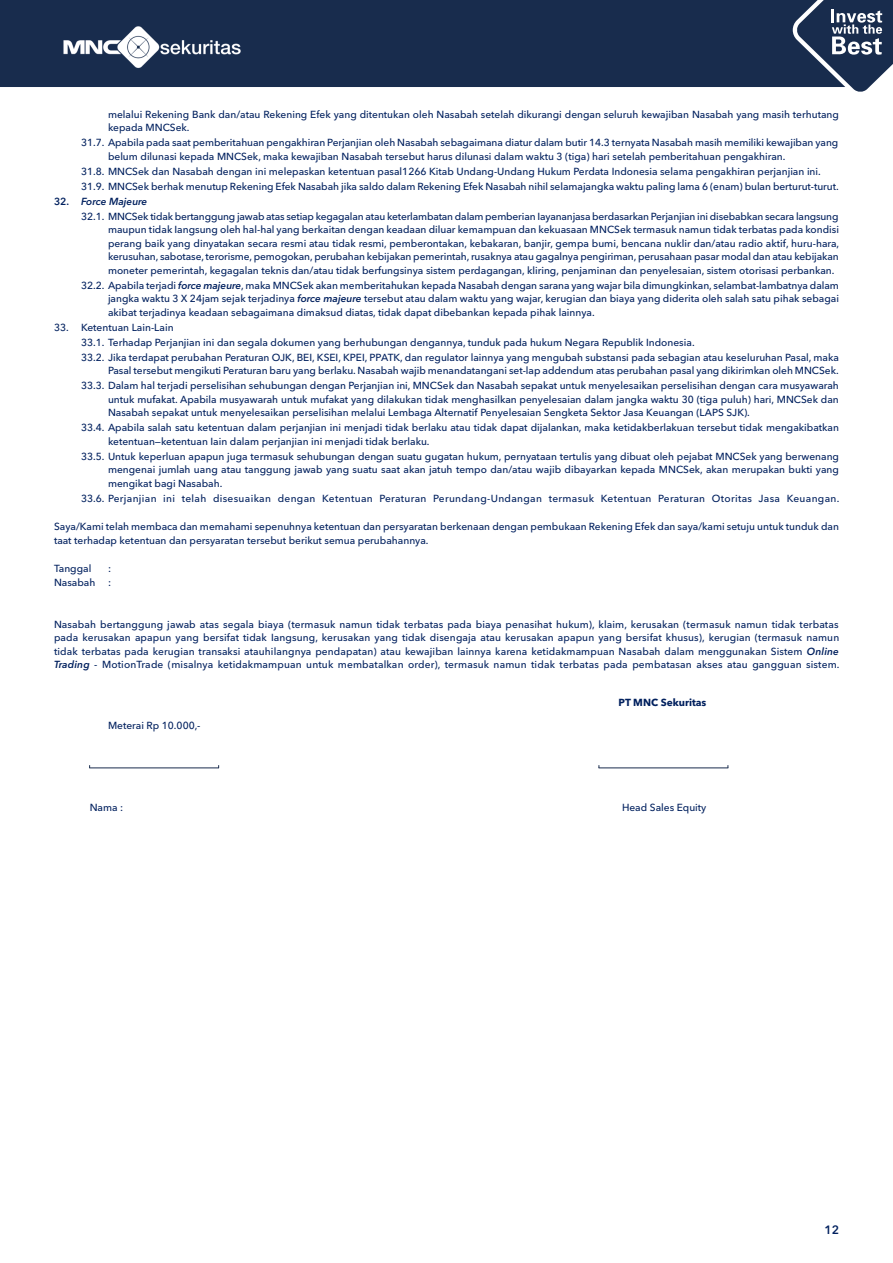
<style>
.page{position:relative;width:893px;height:1263px;background:#fff}
.page>*{position:absolute;margin:0;border:0;box-sizing:border-box;transform-origin:0 0}
.t1{font:600 12px "Avenir Next LT Pro";color:#00205e}
.t2{font:500 10.2px/13.5px "Avenir Next LT Pro";color:#00205e;text-align:justify}
.t3{font:500 10.2px "Avenir Next LT Pro";letter-spacing:.03em;color:#00205e}
.t4{font:italic 600 10.2px "Avenir Next LT Pro";color:#00205e}
.t5{font:700 10.2px "Avenir Next LT Pro";color:#00205e}
.s1{font-style:normal}
.s2{font-weight:600;font-style:italic}
</style>
<div class="page">
<svg style="left:845px;top:0;width:48px;height:92px"></svg>
<div style="left:0;top:0;width:845px;height:87px;background:#182c4d"></div>
<img style="left:62px;top:25px;width:179px;height:44px">
<hr style="left:89px;top:767px;width:130px;height:1px;background:#192c4d">
<hr style="left:598px;top:767px;width:130px;height:1px;background:#192c4d">
<p class="t2" style="left:108px;top:107px;width:732px">melalui Rekening Bank dan/atau Rekening Efek yang ditentukan oleh Nasabah setelah dikurangi dengan seluruh kewajiban Nasabah yang masih terhutang kepada MNCSek.</p>
<p class="t2" style="left:108px;top:136px;width:732px;text-indent:-27px">31.7. Apabila pada saat pemberitahuan pengakhiran Perjanjian oleh Nasabah sebagaimana diatur dalam butir 14.3 ternyata Nasabah masih memiliki kewajiban yang belum dilunasi kepada MNCSek, maka kewajiban Nasabah tersebut harus dilunasi dalam waktu 3 (tiga) hari setelah pemberitahuan pengakhiran.</p>
<p class="t2" style="left:81px;top:164px;width:741px">31.8. MNCSek dan Nasabah dengan ini melepaskan ketentuan pasal1266 Kitab Undang-Undang Hukum Perdata Indonesia selama pengakhiran perjanjian ini.</p>
<p class="t2" style="left:81px;top:179px;width:759px">31.9. MNCSek berhak menutup Rekening Efek Nasabah jika saldo dalam Rekening Efek Nasabah nihil selamajangka waktu paling lama 6 (enam) bulan berturut-turut.</p>
<p class="t4" style="left:54px;top:195px;width:95px"><span class="s1">32.</span> Force Majeure</p>
<p class="t2" style="left:108px;top:209px;width:733px;text-indent:-27px">32.1. MNCSek tidak bertanggung jawab atas setiap kegagalan atau keterlambatan dalam pemberian Iayananjasa berdasarkan Perjanjian ini disebabkan secara langsung maupun tidak Iangsung oleh hal-hal yang berkaitan dengan keadaan diluar kemampuan dan kekuasaan MNCSek termasuk namun tidak terbatas pada kondisi perang baik yang dinyatakan secara resmi atau tidak resmi, pemberontakan, kebakaran, banjir, gempa bumi, bencana nuklir dan/atau radio aktif, huru-hara, kerusuhan, sabotase, terorisme, pemogokan, perubahan kebijakan pemerintah, rusaknya atau gagalnya pengiriman, perusahaan pasar modal dan atau kebijakan moneter pemerintah, kegagalan teknis dan/atau tidak berfungsinya sistem perdagangan, kliring, penjaminan dan penyelesaian, sistem otorisasi perbankan.</p>
<p class="t2" style="left:108px;top:278px;width:732px;text-indent:-27px">32.2. Apabila terjadi <span class="s2">force majeure</span>, maka MNCSek akan memberitahukan kepada Nasabah dengan sarana yang wajar bila dimungkinkan, selambat-lambatnya dalam jangka waktu 3 X 24jam sejak terjadinya <span class="s2">force majeure</span> tersebut atau dalam waktu yang wajar, kerugian dan biaya yang diderita oleh salah satu pihak sebagai akibat terjadinya keadaan sebagaimana dimaksud diatas, tidak dapat dibebankan kepada pihak lainnya.</p>
<p class="t2" style="left:54px;top:320px;width:121px">33. Ketentuan Lain-Lain</p>
<p class="t2" style="left:81px;top:335px;width:615px">33.1. Terhadap Perjanjian ini dan segala dokumen yang berhubungan dengannya, tunduk pada hukum Negara Republik Indonesia.</p>
<p class="t2" style="left:81px;top:350px;width:759px;text-align:right">33.2. Jika terdapat perubahan Peraturan OJK, BEI, KSEI, KPEI, PPATK, dan regulator lainnya yang mengubah substansi pada sebagian atau keseluruhan Pasal, maka<br>Pasal tersebut mengikuti Peraturan baru yang berlaku. Nasabah wajib menandatangani set-lap addendum atas perubahan pasal yang dikirimkan oleh MNCSek.</p>
<p class="t2" style="left:108px;top:379px;width:732px;text-indent:-27px">33.3. Dalam hal terjadi perselisihan sehubungan dengan Perjanjian ini, MNCSek dan Nasabah sepakat untuk menyelesaikan perselisihan dengan cara musyawarah untuk mufakat. Apabila musyawarah untuk mufakat yang dilakukan tidak menghasilkan penyelesaian dalam jangka waktu 30 (tiga puluh) hari, MNCSek dan Nasabah sepakat untuk menyelesaikan perselisihan melalui Lembaga Alternatif Penyelesaian Sengketa Sektor Jasa Keuangan (LAPS SJK).</p>
<p class="t2" style="left:108px;top:421px;width:732px;text-indent:-27px">33.4. Apabila salah satu ketentuan dalam perjanjian ini menjadi tidak berlaku atau tidak dapat dijalankan, maka ketidakberlakuan tersebut tidak mengakibatkan ketentuan—ketentuan Iain dalam perjanjian ini menjadi tidak berlaku.</p>
<p class="t2" style="left:108px;top:449px;width:732px;text-indent:-27px">33.5. Untuk keperluan apapun juga termasuk sehubungan dengan suatu gugatan hukum, pernyataan tertulis yang dibuat oleh pejabat MNCSek yang berwenang mengenai jumlah uang atau tanggung jawab yang suatu saat akan jatuh tempo dan/atau wajib dibayarkan kepada MNCSek, akan merupakan bukti yang mengikat bagi Nasabah.</p>
<p class="t3" style="left:81px;top:492px;width:760px">33.6. Perjanjian ini telah disesuaikan dengan Ketentuan Peraturan Perundang-Undangan termasuk Ketentuan Peraturan Otoritas Jasa Keuangan.</p>
<p class="t2" style="left:54px;top:520px;width:786px">Saya/Kami telah membaca dan memahami sepenuhnya ketentuan dan persyaratan berkenaan dengan pembukaan Rekening Efek dan saya/kami setuju untuk tunduk dan taat terhadap ketentuan dan persyaratan tersebut berikut semua perubahannya.</p>
<p class="t2" style="left:54px;top:562px;width:39px">Tanggal</p>
<p class="t2" style="left:54px;top:562px;width:59px;text-align:right">:<br>Nasabah :</p>
<p class="t2" style="left:54px;top:617px;width:787px">Nasabah bertanggung jawab atas segala biaya (termasuk namun tidak terbatas pada biaya penasihat hukum), klaim, kerusakan (termasuk namun tidak terbatas pada kerusakan apapun yang bersifat tidak Iangsung, kerusakan yang tidak disengaja atau kerusakan apapun yang bersifat khusus), kerugian (termasuk namun tidak terbatas pada kerugian transaksi atauhilangnya pendapatan) atau kewajiban lainnya karena ketidakmampuan Nasabah dalam menggunakan Sistem <span class="s2">Online Trading</span> - MotionTrade (misalnya ketidakmampuan untuk membatalkan order), termasuk namun tidak terbatas pada pembatasan akses atau gangguan sistem.</p>
<p class="t5" style="left:619px;top:696px;width:89px">PT MNC Sekuritas</p>
<p class="t2" style="left:108px;top:718px;width:94px">Meterai Rp 10.000,-</p>
<p class="t2" style="left:90px;top:801px;width:35px">Nama :</p>
<p class="t2" style="left:622px;top:801px;width:86px">Head Sales Equity</p>
<p class="t1" style="left:824px;top:1223px;width:16px">12</p>
</div>
